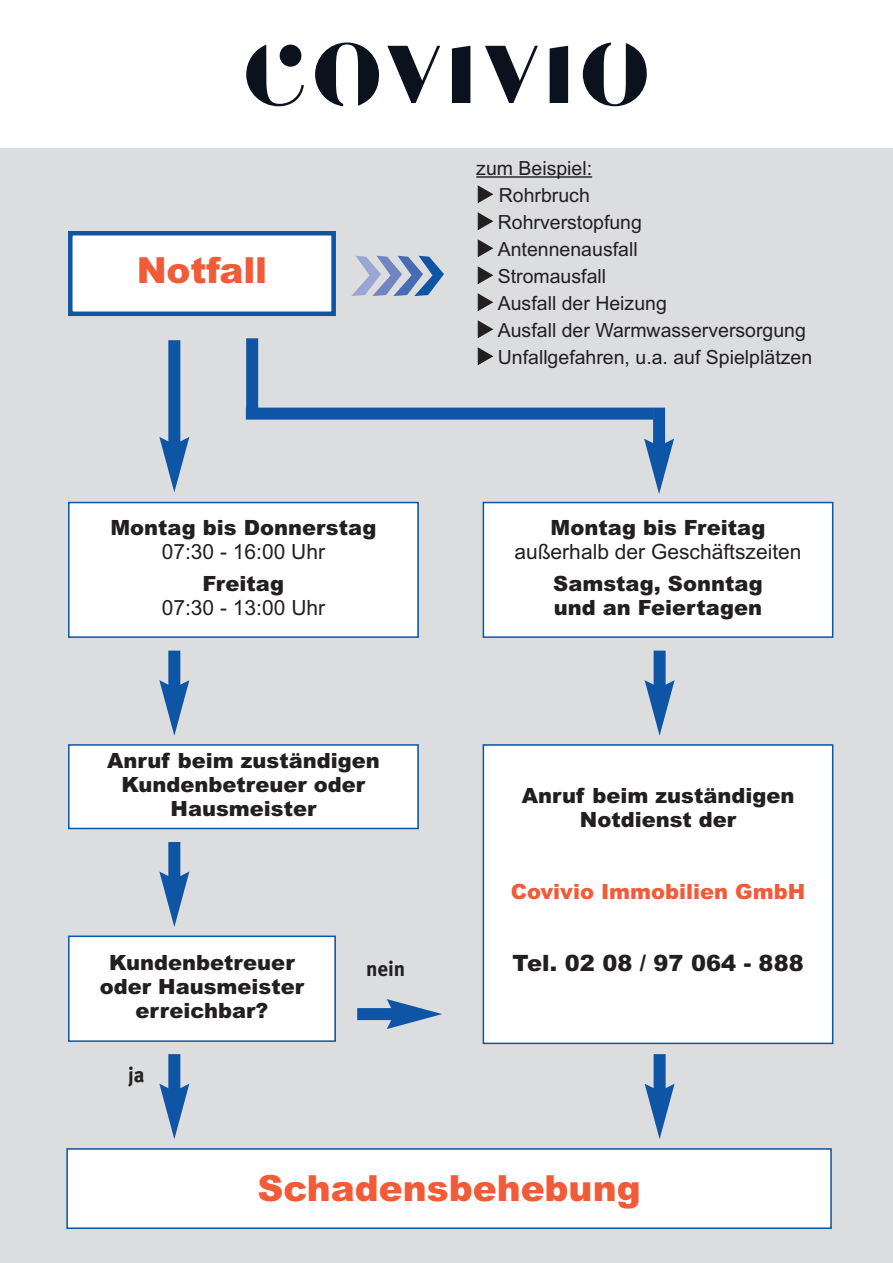
<style>
.page{position:relative;width:893px;height:1263px;background:#fff}
.page>*{position:absolute;margin:0;border:0;box-sizing:border-box;transform-origin:0 0}
.t1{font:900 36px "Arial";color:#f15b38}
.t2{font:900 22.5px "Arial";color:#231f20}
.t3{font:900 21px/24px "Arial";color:#231f20;text-align:center}
.t4{font:21px "Arial";color:#231f20}
.t5{font:900 21px "Arial";color:#f15b38}
.t6{font:700 21px "Meta";color:#231f20}
.t7{font:19.5px "Arial";color:#231f20}
</style>
<div class="page">
<div style="left:0;top:149px;width:893px;height:1114px;background:#dcdddf"></div>
<hr style="left:476px;top:176px;width:116px;height:2px;background:#231f20">
<div style="left:70px;top:503px;width:347px;height:133px;background:#fff"></div>
<div style="left:68px;top:502px;width:351px;height:136px;border:2px solid #0e55a5"></div>
<div style="left:70px;top:746px;width:347px;height:82px;background:#fff"></div>
<div style="left:68px;top:744px;width:351px;height:85px;border:2px solid #0e55a5"></div>
<div style="left:70px;top:937px;width:264px;height:103px;background:#fff"></div>
<div style="left:68px;top:935px;width:268px;height:107px;border:2px solid #0e55a5"></div>
<div style="left:484px;top:503px;width:348px;height:133px;background:#fff"></div>
<div style="left:483px;top:502px;width:350px;height:136px;border:2px solid #0e55a5"></div>
<div style="left:484px;top:746px;width:348px;height:296px;background:#fff"></div>
<div style="left:483px;top:744px;width:350px;height:300px;border:2px solid #0e55a5"></div>
<svg style="left:351px;top:256px;width:93px;height:40px"></svg>
<div style="left:68px;top:1150px;width:762px;height:77px;background:#fff"></div>
<div style="left:66px;top:1148px;width:766px;height:81px;border:2px solid #0e55a5"></div>
<div style="left:168px;top:340px;width:12px;height:107px;background:#0e55a5"></div>
<svg style="left:159px;top:437px;width:30px;height:55px"></svg>
<div style="left:654px;top:651px;width:12px;height:40px;background:#0e55a5"></div>
<svg style="left:645px;top:680px;width:30px;height:56px"></svg>
<div style="left:168px;top:651px;width:12px;height:40px;background:#0e55a5"></div>
<svg style="left:159px;top:680px;width:30px;height:56px"></svg>
<div style="left:168px;top:842px;width:12px;height:40px;background:#0e55a5"></div>
<svg style="left:159px;top:871px;width:30px;height:56px"></svg>
<div style="left:654px;top:1054px;width:12px;height:40px;background:#0e55a5"></div>
<svg style="left:645px;top:1084px;width:30px;height:55px"></svg>
<div style="left:168px;top:1054px;width:12px;height:40px;background:#0e55a5"></div>
<svg style="left:159px;top:1084px;width:30px;height:55px"></svg>
<div style="left:246px;top:338px;width:12px;height:74px;background:#0e55a5"></div>
<div style="left:246px;top:408px;width:407px;height:12px;background:#0e55a5"></div>
<div style="left:653px;top:408px;width:12px;height:41px;background:#0e55a5"></div>
<svg style="left:644px;top:439px;width:30px;height:55px"></svg>
<div style="left:357px;top:1008px;width:40px;height:12px;background:#0e55a5"></div>
<svg style="left:387px;top:999px;width:55px;height:30px"></svg>
<div style="left:73px;top:235px;width:258px;height:77px;background:#fff"></div>
<div style="left:68px;top:231px;width:268px;height:85px;border:4px solid #0e55a5"></div>
<svg style="left:315px;top:43px;width:64px;height:63px"></svg>
<svg style="left:246px;top:44px;width:58px;height:62px"></svg>
<svg style="left:583px;top:43px;width:64px;height:63px"></svg>
<svg style="left:550px;top:46px;width:18px;height:57px"></svg>
<svg style="left:452px;top:46px;width:18px;height:57px"></svg>
<svg style="left:387px;top:46px;width:53px;height:57px"></svg>
<svg style="left:485px;top:46px;width:53px;height:57px"></svg>
<h1 class="t1" style="left:137px;top:249px;width:132px">Notfall</h1>
<p class="t3" style="left:110px;top:516px;width:268px">Montag bis Donnerstag</p>
<p class="t4" style="left:162px;top:539px;width:165px">07:30 - 16:00 Uhr</p>
<p class="t3" style="left:203px;top:572px;width:83px">Freitag</p>
<p class="t4" style="left:162px;top:596px;width:165px">07:30 - 13:00 Uhr</p>
<p class="t3" style="left:107px;top:749px;width:274px">Anruf beim zuständigen<br>Kundenbetreuer oder<br>Hausmeister</p>
<p class="t3" style="left:100px;top:951px;width:206px">Kundenbetreuer oder Hausmeister erreichbar?</p>
<p class="t6" style="left:128px;top:1062px;width:18px">ja</p>
<p class="t6" style="left:366px;top:956px;width:41px">nein</p>
<p class="t7" style="left:476px;top:157px;width:117px">zum Beispiel:</p>
<p class="t7" style="left:477px;top:184px;width:115px">◆ Rohrbruch</p>
<p class="t7" style="left:477px;top:211px;width:167px">◆ Rohrverstopfung</p>
<p class="t7" style="left:477px;top:238px;width:163px">◆ Antennenausfall</p>
<p class="t7" style="left:477px;top:265px;width:131px">◆ Stromausfall</p>
<p class="t7" style="left:477px;top:292px;width:192px">◆ Ausfall der Heizung</p>
<p class="t7" style="left:477px;top:319px;width:331px">◆ Ausfall der Warmwasserversorgung</p>
<p class="t7" style="left:477px;top:346px;width:337px">◆ Unfallgefahren, u.a. auf Spielplätzen</p>
<p class="t3" style="left:551px;top:516px;width:216px">Montag bis Freitag</p>
<p class="t4" style="left:514px;top:539px;width:289px">außerhalb der Geschäftszeiten</p>
<p class="t3" style="left:553px;top:572px;width:211px;text-align:left">Samstag, Sonntag und an Feiertagen</p>
<p class="t3" style="left:522px;top:784px;width:274px">Anruf beim zuständigen<br>Notdienst der</p>
<p class="t5" style="left:511px;top:880px;width:296px">Covivio Immobilien GmbH</p>
<p class="t2" style="left:512px;top:950px;width:293px">Tel. 02 08 / 97 064 - 888</p>
<h1 class="t1" style="left:257px;top:1167px;width:385px">Schadensbehebung</h1>
</div>
